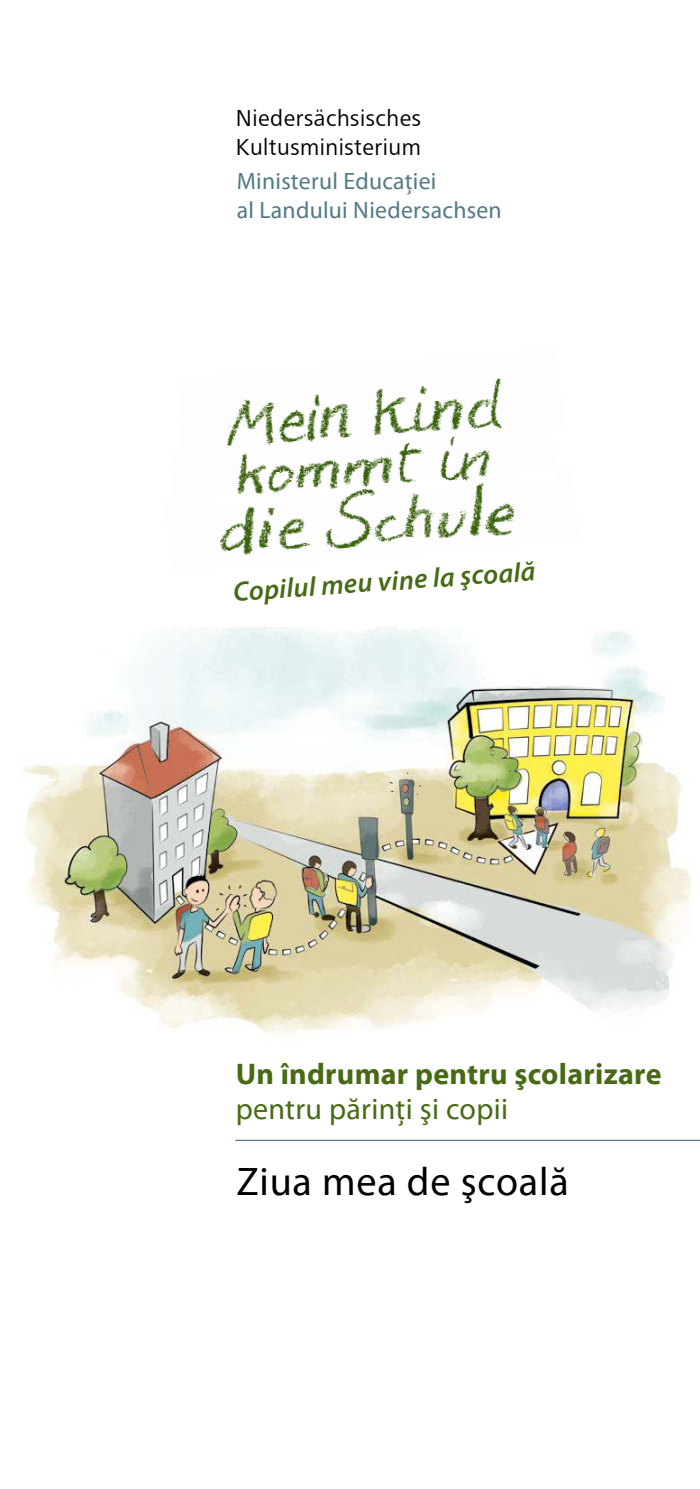
<style>
.page{position:relative;width:700px;height:1489px;background:#fff}
.page>*{position:absolute;margin:0;border:0;box-sizing:border-box;transform-origin:0 0}
.t1{font:40.25px "Myriad Pro";letter-spacing:.02em;color:#000}
.t2{font:700 30px "Myriad Pro";letter-spacing:.01em;color:#476b14}
.t3{font:30px "Myriad Pro";letter-spacing:.01em;color:#476b14}
.t4{font:italic 600 27.5px "Myriad Pro";color:#476b14}
.t5{font:23.75px/28.5px "Myriad Pro";letter-spacing:.01em;color:#527a86}
.t6{font:23.75px/28.5px "Frutiger Next LT";letter-spacing:.02em;color:#000}
</style>
<div class="page">
<img style="left:23px;top:627px;width:669px;height:408px">
<hr style="left:235px;top:1139px;width:465px;height:1px;background:#527a86">
<img style="left:235px;top:378px;width:266px;height:44px">
<img style="left:240px;top:458px;width:250px;height:10px">
<img style="left:226px;top:422px;width:276px;height:36px">
<img style="left:220px;top:468px;width:294px;height:88px">
<img style="left:220px;top:469px;width:294px;height:41px">
<p class="t6" style="left:236px;top:104px;width:186px">Niedersächsisches<br>Kultusministerium</p>
<p class="t5" style="left:237px;top:167px;width:266px">Ministerul Educaţiei<br>al Landului Niedersachsen</p>
<p class="t4" style="left:232px;top:574px;width:304px;rotate:-4deg">Copilul meu vine la şcoală</p>
<p class="t2" style="left:236px;top:1054px;width:427px">Un îndrumar pentru şcolarizare</p>
<p class="t3" style="left:236px;top:1090px;width:274px">pentru părinţi şi copii</p>
<h1 class="t1" style="left:236px;top:1156px;width:334px">Ziua mea de şcoală</h1>
</div>
